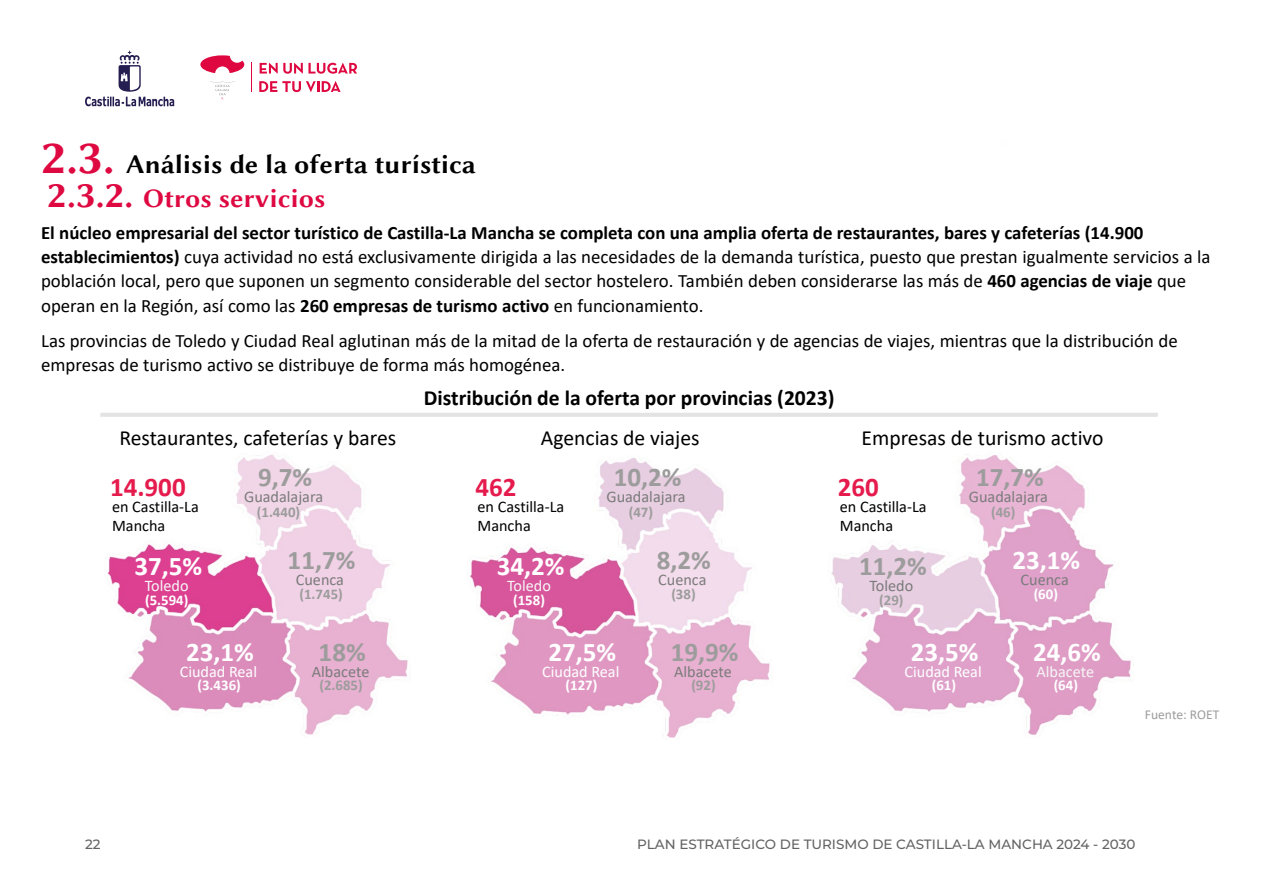
<style>
.page{position:relative;width:1263px;height:893px;background:#fff}
.page>*{position:absolute;margin:0;border:0;box-sizing:border-box;transform-origin:0 0}
.t1{font:700 27px "Calibri";color:#9d9c9c}
.t2{font:700 27px "Calibri";color:#fff}
.t3{font:27px "Linux Biolinum GB";color:#000}
.t4{font:27px "Linux Biolinum GB";color:#df0942}
.t5{font:700 27px "Calibri";color:#e51b4d}
.t6{font:21.6px "Calibri";color:#000}
.t7{font:700 21.6px "Calibri";color:#000}
.t8{font:18.9px/24.3px "Calibri";color:#000}
.t9{font:16.2px "Calibri";color:#7b7b7b}
.t10{font:16.2px/19.5px "Calibri";color:#000}
.t11{font:16.2px "Calibri";color:#fff}
.t12{font:16.2px "Calibri";color:#f6f6f6}
.t13{font:700 14.85px "Calibri";color:#9d9c9c}
.t14{font:700 14.85px "Calibri";color:#fff}
.t15{font:500 13.5px "Montserrat";color:#646363}
.t16{font:13.5px "Calibri";color:#9d9c9c}
.s1{font-size:48.6px;color:#df0942}
.s2{font-size:37.8px}
.s3{font-weight:700}
</style>
<div class="page">
<svg style="left:200px;top:55px;width:44px;height:18px"></svg>
<svg style="left:210px;top:81px;width:25px;height:18px"></svg>
<svg style="left:260px;top:63px;width:97px;height:11px"></svg>
<svg style="left:259px;top:81px;width:82px;height:11px"></svg>
<svg style="left:85px;top:51px;width:89px;height:55px"></svg>
<img style="left:831px;top:454px;width:303px;height:281px">
<img style="left:470px;top:458px;width:300px;height:280px">
<img style="left:107px;top:454px;width:301px;height:281px">
<hr style="left:100px;top:413px;width:1058px;height:4px;background:#e3e3e3">
<h1 class="t3" style="left:41px;top:146px;width:436px"><span class="s1">2.3.</span> Análisis de la oferta turística</h1>
<h1 class="t4" style="left:47px;top:179px;width:280px"><span class="s2">2.3.2.</span> Otros servicios</h1>
<p class="t8" style="left:41px;top:220px;width:1171px"><span class="s3">El núcleo empresarial del sector turístico de Castilla-La Mancha se completa con una amplia oferta de restaurantes, bares y cafeterías (14.900 establecimientos)</span> cuya actividad no está exclusivamente dirigida a las necesidades de la demanda turística, puesto que prestan igualmente servicios a la población local, pero que suponen un segmento considerable del sector hostelero. También deben considerarse las más de <span class="s3">460 agencias de viaje</span> que operan en la Región, así como las <span class="s3">260 empresas de turismo activo</span> en funcionamiento.</p>
<p class="t8" style="left:41px;top:328px;width:1138px">Las provincias de Toledo y Ciudad Real aglutinan más de la mitad de la oferta de restauración y de agencias de viajes, mientras que la distribución de empresas de turismo activo se distribuye de forma más homogénea.</p>
<p class="t7" style="left:424px;top:383px;width:412px">Distribución de la oferta por provincias (2023)</p>
<p class="t6" style="left:120px;top:423px;width:278px">Restaurantes, cafeterías y bares</p>
<p class="t6" style="left:541px;top:423px;width:160px">Agencias de viajes</p>
<p class="t6" style="left:861px;top:423px;width:243px">Empresas de turismo activo</p>
<h1 class="t5" style="left:110px;top:468px;width:77px">14.900</h1>
<p class="t10" style="left:112px;top:496px;width:88px">en Castilla-La<br>Mancha</p>
<h1 class="t1" style="left:258px;top:458px;width:56px">9,7%</h1>
<p class="t9" style="left:244px;top:485px;width:81px">Guadalajara</p>
<p class="t13" style="left:257px;top:501px;width:45px">(1.440)</p>
<h1 class="t5" style="left:475px;top:468px;width:43px">462</h1>
<p class="t10" style="left:477px;top:496px;width:88px">en Castilla-La<br>Mancha</p>
<h1 class="t1" style="left:614px;top:458px;width:69px">10,2%</h1>
<p class="t9" style="left:606px;top:485px;width:81px">Guadalajara</p>
<p class="t13" style="left:629px;top:501px;width:26px">(47)</p>
<h1 class="t5" style="left:838px;top:468px;width:43px">260</h1>
<p class="t10" style="left:840px;top:496px;width:88px">en Castilla-La<br>Mancha</p>
<h1 class="t1" style="left:976px;top:458px;width:69px">17,7%</h1>
<p class="t9" style="left:969px;top:485px;width:81px">Guadalajara</p>
<p class="t13" style="left:991px;top:501px;width:26px">(46)</p>
<h1 class="t2" style="left:134px;top:547px;width:69px">37,5%</h1>
<p class="t12" style="left:145px;top:574px;width:45px">Toledo</p>
<p class="t14" style="left:145px;top:589px;width:45px">(5.594)</p>
<h1 class="t1" style="left:288px;top:541px;width:69px">11,7%</h1>
<p class="t9" style="left:296px;top:568px;width:50px">Cuenca</p>
<p class="t13" style="left:299px;top:583px;width:45px">(1.745)</p>
<h1 class="t2" style="left:497px;top:547px;width:69px">34,2%</h1>
<p class="t12" style="left:507px;top:574px;width:45px">Toledo</p>
<p class="t14" style="left:513px;top:589px;width:33px">(158)</p>
<h1 class="t1" style="left:657px;top:541px;width:56px">8,2%</h1>
<p class="t9" style="left:658px;top:568px;width:50px">Cuenca</p>
<p class="t13" style="left:671px;top:583px;width:26px">(38)</p>
<h1 class="t1" style="left:859px;top:547px;width:69px">11,2%</h1>
<p class="t9" style="left:869px;top:574px;width:45px">Toledo</p>
<p class="t13" style="left:879px;top:589px;width:26px">(29)</p>
<h1 class="t2" style="left:1012px;top:541px;width:69px">23,1%</h1>
<p class="t9" style="left:1020px;top:568px;width:50px">Cuenca</p>
<p class="t14" style="left:1034px;top:583px;width:26px">(60)</p>
<h1 class="t2" style="left:186px;top:633px;width:69px">23,1%</h1>
<p class="t11" style="left:180px;top:660px;width:79px">Ciudad Real</p>
<h1 class="t1" style="left:319px;top:633px;width:49px">18%</h1>
<p class="t9" style="left:312px;top:660px;width:59px">Albacete</p>
<h1 class="t2" style="left:548px;top:633px;width:69px">27,5%</h1>
<p class="t11" style="left:542px;top:660px;width:79px">Ciudad Real</p>
<h1 class="t1" style="left:671px;top:633px;width:69px">19,9%</h1>
<p class="t9" style="left:674px;top:660px;width:59px">Albacete</p>
<h1 class="t2" style="left:911px;top:633px;width:69px">23,5%</h1>
<p class="t11" style="left:904px;top:660px;width:79px">Ciudad Real</p>
<h1 class="t2" style="left:1033px;top:633px;width:69px">24,6%</h1>
<p class="t12" style="left:1036px;top:660px;width:59px">Albacete</p>
<p class="t14" style="left:197px;top:675px;width:45px">(3.436)</p>
<p class="t13" style="left:319px;top:675px;width:45px">(2.685)</p>
<p class="t14" style="left:565px;top:675px;width:33px">(127)</p>
<p class="t13" style="left:691px;top:675px;width:26px">(92)</p>
<p class="t14" style="left:932px;top:675px;width:26px">(61)</p>
<p class="t14" style="left:1054px;top:675px;width:26px">(64)</p>
<p class="t16" style="left:1145px;top:705px;width:76px">Fuente: ROET</p>
<p class="t15" style="left:85px;top:835px;width:17px">22</p>
<p class="t15" style="left:637px;top:835px;width:500px">PLAN ESTRATÉGICO DE TURISMO DE CASTILLA-LA MANCHA 2024 - 2030</p>
</div>
